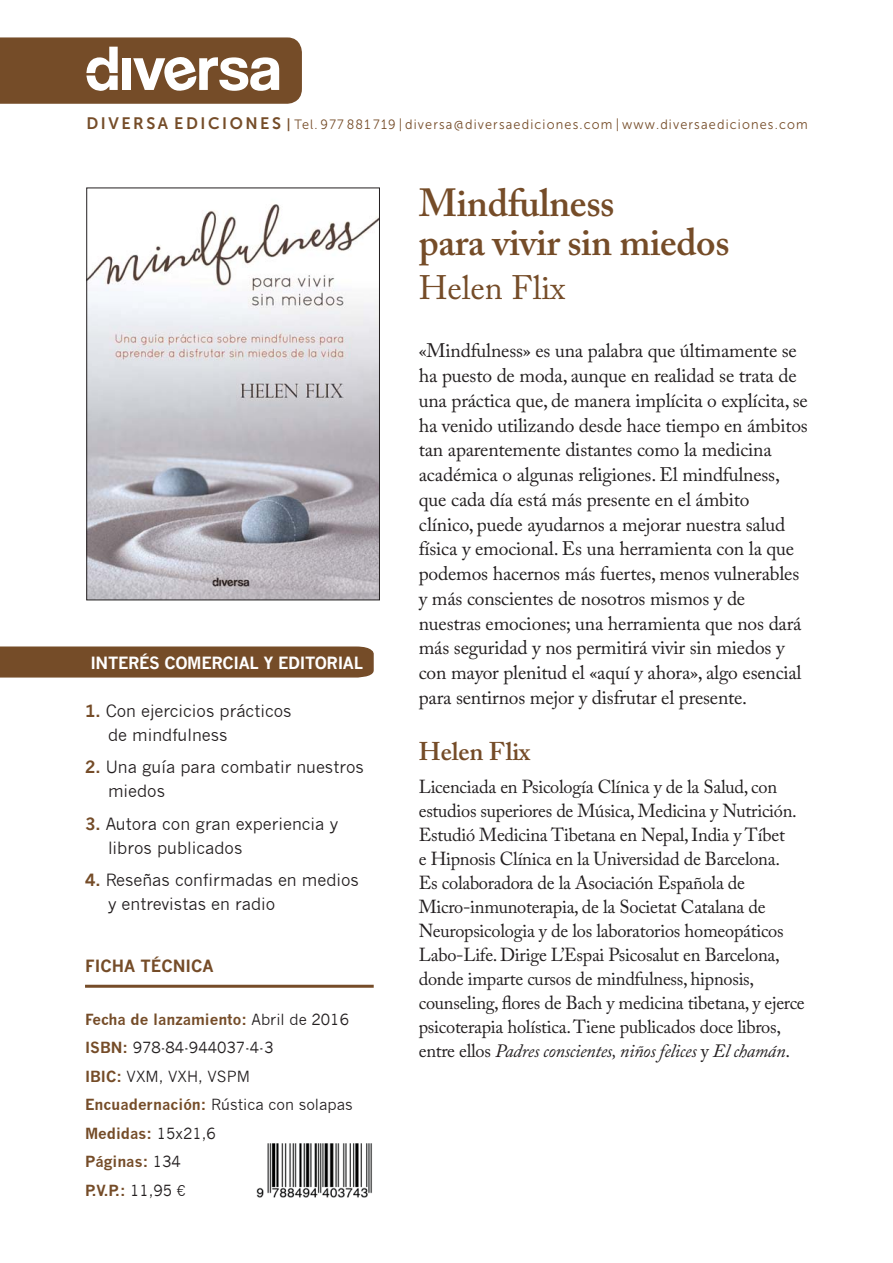
<style>
.page{position:relative;width:893px;height:1263px;background:#fff}
.page>*{position:absolute;margin:0;border:0;box-sizing:border-box;transform-origin:0 0}
.t1{font:600 39px "Adobe Caslon Pro";letter-spacing:-.01em;color:#754c28}
.t2{font:600 38.25px "Adobe Caslon Pro";letter-spacing:-.01em;color:#754c28}
.t3{font:33.75px "Adobe Caslon Pro";color:#754c28}
.t4{font:600 25.5px "Adobe Caslon Pro";color:#754c28}
.t5{font:19.5px/24.8px "Adobe Caslon Pro";letter-spacing:-.01em;color:#231f20}
.t6{font:18.75px/24px "Adobe Caslon Pro";letter-spacing:-.015em;color:#231f20}
.t7{font:16.5px/24px "News Gothic";color:#231f20}
.t8{font:700 16.5px "News Gothic";letter-spacing:-.02em;color:#fff}
.t9{font:700 16.5px "News Gothic";color:#754c28}
.t10{font:15px/28.5px "News Gothic";color:#231f20}
.t11{font:13.5px "Museo Sans 300";letter-spacing:.09em;color:#754c28;scale:.94 1}
.s1{font-family:"Museo Sans 700";font-size:16.5px}
.s2{font-family:"Museo Sans 700"}
.s3{font-weight:700;color:#754c28}
.s4{font-family:"Zurich BT";font-weight:300}
.s5{font-style:italic}
</style>
<div class="page">
<div style="left:0;top:646px;width:374px;height:32px;background:#754c28"></div>
<hr style="left:85px;top:985px;width:289px;height:3px;background:#754c28">
<svg style="left:0;top:37px;width:302px;height:67px"></svg>
<img style="left:256px;top:1144px;width:116px;height:54px">
<img style="left:88px;top:204px;width:290px;height:394px">
<div style="left:86px;top:188px;width:294px;height:412px;border:1px solid #231f20"></div>
<p class="t11" style="left:86px;top:116px;width:769px"><span class="s1">DIVERSA EDICIONES</span> <span class="s2">|</span> Tel. 977 881 719 | diversa@diversaediciones.com | www.diversaediciones.com</p>
<p class="t8" style="left:90px;top:653px;width:274px">INTERÉS COMERCIAL Y EDITORIAL</p>
<p class="t7" style="left:108px;top:699px;width:185px;text-indent:-23px"><span class="s3">1.</span> Con ejercicios prácticos de mindfulness</p>
<p class="t7" style="left:108px;top:755px;width:257px;text-indent:-23px"><span class="s3">2.</span> Una guía para combatir nuestros miedos</p>
<p class="t7" style="left:108px;top:812px;width:232px;text-indent:-23px"><span class="s3">3.</span> Autora con gran experiencia y libros publicados</p>
<p class="t7" style="left:108px;top:868px;width:252px;text-indent:-23px"><span class="s3">4.</span> Reseñas confirmadas en medios y entrevistas en radio</p>
<p class="t9" style="left:85px;top:956px;width:130px">FICHA TÉCNICA</p>
<p class="t10" style="left:85px;top:1005px;width:269px"><span class="s3">Fecha de lanzamiento:</span> Abril de 2016<br><span class="s3">ISBN:</span> 978-84-944037-4-3<br><span class="s3">IBIC:</span> VXM, VXH, VSPM<br><span class="s3">Encuadernación:</span> Rústica con solapas<br><span class="s3">Medidas:</span> 15x21,6<br><span class="s3">Páginas:</span> 134<br><span class="s3">P.V.P.:</span> 11,95 <span class="s4">€</span></p>
<h1 class="t1" style="left:419px;top:180px;width:197px">Mindfulness</h1>
<h2 class="t2" style="left:419px;top:220px;width:312px">para vivir sin miedos</h2>
<h3 class="t3" style="left:419px;top:275px;width:148px">Helen Flix</h3>
<p class="t5" style="left:419px;top:340px;width:391px">«Mindfulness» es una palabra que últimamente se ha puesto de moda, aunque en realidad se trata de una práctica que, de manera implícita o explícita, se ha venido utilizando desde hace tiempo en ámbitos tan aparentemente distantes como la medicina académica o algunas religiones. El mindfulness, que cada día está más presente en el ámbito clínico, puede ayudarnos a mejorar nuestra salud física y emocional. Es una herramienta con la que podemos hacernos más fuertes, menos vulnerables y más conscientes de nosotros mismos y de nuestras emociones; una herramienta que nos dará más seguridad y nos permitirá vivir sin miedos y con mayor plenitud el «aquí y ahora», algo esencial para sentirnos mejor y disfrutar el presente.</p>
<h3 class="t4" style="left:419px;top:736px;width:113px">Helen Flix</h3>
<p class="t6" style="left:419px;top:776px;width:387px">Licenciada en Psicología Clínica y de la Salud, con estudios superiores de Música, Medicina y Nutrición.<br>Estudió Medicina Tibetana en Nepal, India y Tíbet<br>e Hipnosis Clínica en la Universidad de Barcelona.<br>Es colaboradora de la Asociación Española de Micro-inmunoterapia, de la Societat Catalana de Neuropsicologia y de los laboratorios homeopáticos Labo-Life. Dirige L’Espai Psicosalut en Barcelona, donde imparte cursos de mindfulness, hipnosis, counseling, flores de Bach y medicina tibetana, y ejerce psicoterapia holística. Tiene publicados doce libros, entre ellos <span class="s5">Padres conscientes, niños felices</span> y <span class="s5">El chamán</span>.</p>
</div>
